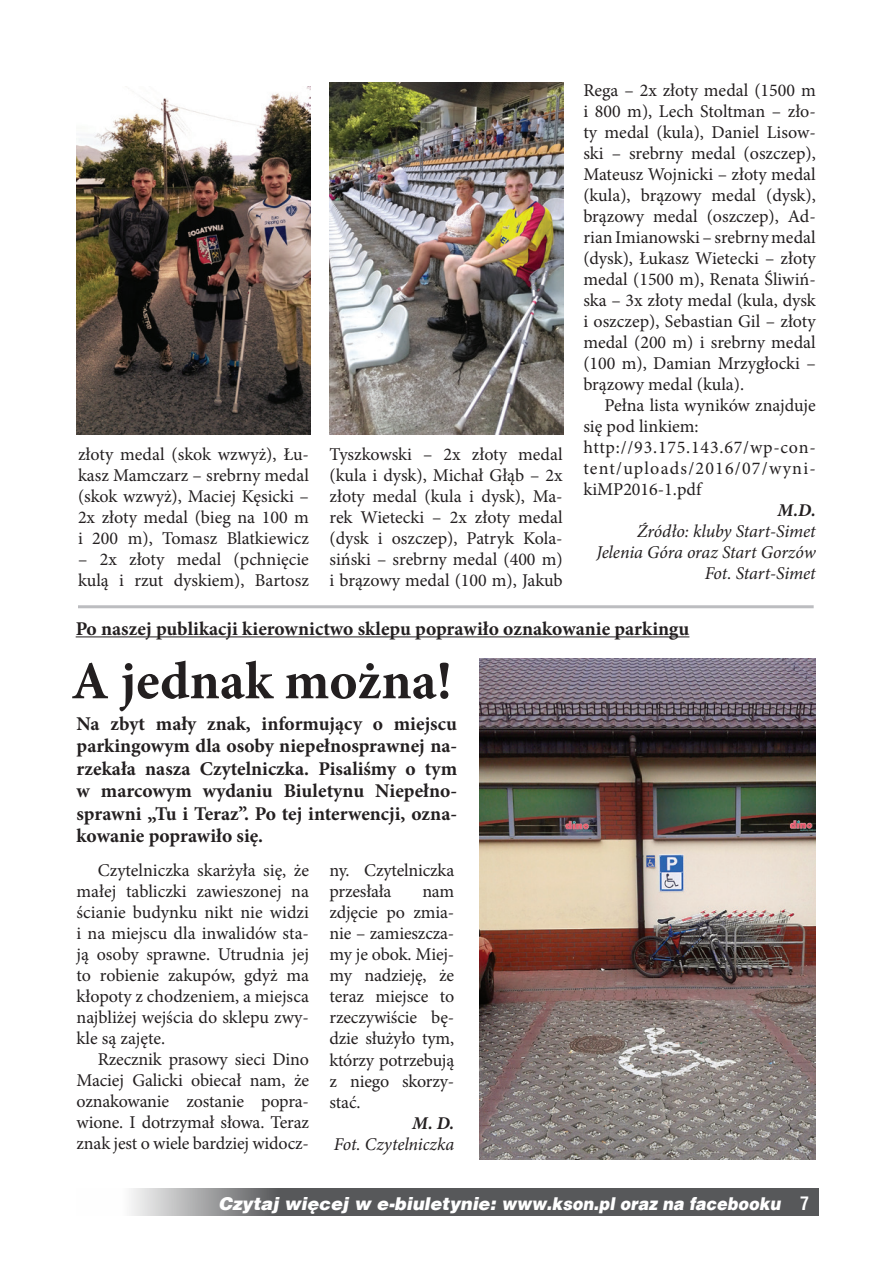
<style>
.page{position:relative;width:893px;height:1263px;background:#fff}
.page>*{position:absolute;margin:0;border:0;box-sizing:border-box;transform-origin:0 0}
.t1{font:700 53.55px "Minion Pro";color:#231f20}
.t2{font:700 19.5px/22.5px "Minion Pro";color:#231f20;text-align:justify}
.t3{font:18px/21px "Minion Pro";color:#231f20;text-align:justify}
.t4{font:italic 18px/21px "Minion Pro";letter-spacing:-.01em;color:#231f20;text-align:right}
.t5{font:italic 700 18px "Minion Pro";color:#231f20}
.t6{font:italic 900 17.7px "Switzerland";color:#fff}
.s1{font-family:"Switzerland Condensed";font-weight:700;font-style:normal;font-size:18px}
</style>
<div class="page">
<svg style="left:131px;top:1188px;width:687px;height:28px;background:#67686a"></svg>
<img style="left:77px;top:86px;width:233px;height:348px">
<img style="left:330px;top:83px;width:234px;height:351px">
<hr style="left:76px;top:636px;width:613px;height:1px;background:#231f20">
<img style="left:480px;top:659px;width:335px;height:500px">
<hr style="left:78px;top:605px;width:736px;height:3px;background:#bcbdc0">
<p class="t3" style="left:78px;top:443px;width:232px">złoty medal (skok wzwyż), Łu&shy;kasz Mamczarz – srebrny medal (skok wzwyż), Maciej Kęsicki – 2x złoty medal (bieg na 100 m i 200 m), Tomasz Blatkiewicz</p>
<p class="t3" style="left:78px;top:548px;width:232px">– 2x złoty medal (pchnięcie kulą i rzut dyskiem), Bartosz</p>
<p class="t3" style="left:330px;top:444px;width:235px">Tyszkowski – 2x złoty medal (kula i dysk), Michał Głąb – 2x złoty medal (kula i dysk), Ma&shy;rek Wietecki – 2x złoty medal (dysk i oszczep), Patryk Kola&shy;siński – srebrny medal (400 m) i brązowy medal (100 m), Jakub</p>
<p class="t3" style="left:583px;top:80px;width:234px">Rega – 2x złoty medal (1500 m i 800 m), Lech Stoltman – zło&shy;ty medal (kula), Daniel Lisow&shy;ski – srebrny medal (oszczep), Mateusz Wojnicki – złoty medal (kula), brązowy medal (dysk), brązowy medal (oszczep), Ad&shy;rian Imianowski – srebrny medal (dysk), Łukasz Wietecki – złoty medal (1500 m), Renata Śliwiń&shy;ska – 3x złoty medal (kula, dysk i oszczep), Sebastian Gil – złoty medal (200 m) i srebrny medal (100 m), Damian Mrzygłocki – brązowy medal (kula).</p>
<p class="t3" style="left:583px;top:395px;width:234px;text-align:left;text-indent:21px">Pełna lista wyników znajduje się pod linkiem: http://93.175.143.67/wp-con&shy;tent/uploads/2016/07/wyni&shy;kiMP2016-1.pdf</p>
<p class="t5" style="left:777px;top:498px;width:40px">M.D.</p>
<p class="t4" style="left:596px;top:521px;width:221px">Źródło: kluby Start-Simet<br>Jelenia Góra oraz Start Gorzów<br>Fot. Start-Simet</p>
<p class="t2" style="left:76px;top:617px;width:615px">Po naszej publikacji kierownictwo sklepu poprawiło oznakowanie parkingu</p>
<h1 class="t1" style="left:71px;top:643px;width:382px">A jednak można!</h1>
<p class="t2" style="left:77px;top:712px;width:382px">Na zbyt mały znak, informujący o miejscu parkingowym dla osoby niepełnosprawnej na&shy;rzekała nasza Czytelniczka. Pisaliśmy o tym w marcowym wydaniu Biuletynu Niepełno&shy;sprawni „Tu i Teraz”. Po tej interwencji, ozna&shy;kowanie poprawiło się.</p>
<p class="t3" style="left:77px;top:860px;width:234px;text-indent:21px">Czytelniczka skarżyła się, że małej tabliczki zawieszonej na ścianie budynku nikt nie widzi i na miejscu dla inwalidów sta&shy;ją osoby sprawne. Utrudnia jej to robienie zakupów, gdyż ma kłopoty z chodzeniem, a miejsca najbliżej wejścia do sklepu zwy&shy;kle są zajęte.</p>
<p class="t3" style="left:77px;top:1049px;width:234px;text-indent:21px">Rzecznik prasowy sieci Dino Maciej Galicki obiecał nam, że oznakowanie zostanie popra&shy;wione. I dotrzymał słowa. Teraz znak jest o wiele bardziej widocz-</p>
<p class="t3" style="left:330px;top:860px;width:126px">ny. Czytelniczka przesłała</p>
<p class="t3" style="left:330px;top:881px;width:126px;text-indent:93px">nam zdjęcie po zmia&shy;nie – zamieszcza&shy;my je obok. Miej&shy;my nadzieję, że teraz miejsce to rzeczywiście bę&shy;dzie służyło tym, którzy potrzebują z niego skorzy&shy;stać.</p>
<p class="t5" style="left:412px;top:1110px;width:44px">M. D.</p>
<p class="t4" style="left:334px;top:1133px;width:122px">Fot. Czytelniczka</p>
<p class="t6" style="left:218px;top:1193px;width:592px">Czytaj więcej w e-biuletynie: www.kson.pl oraz na facebooku <span class="s1">7</span></p>
</div>
